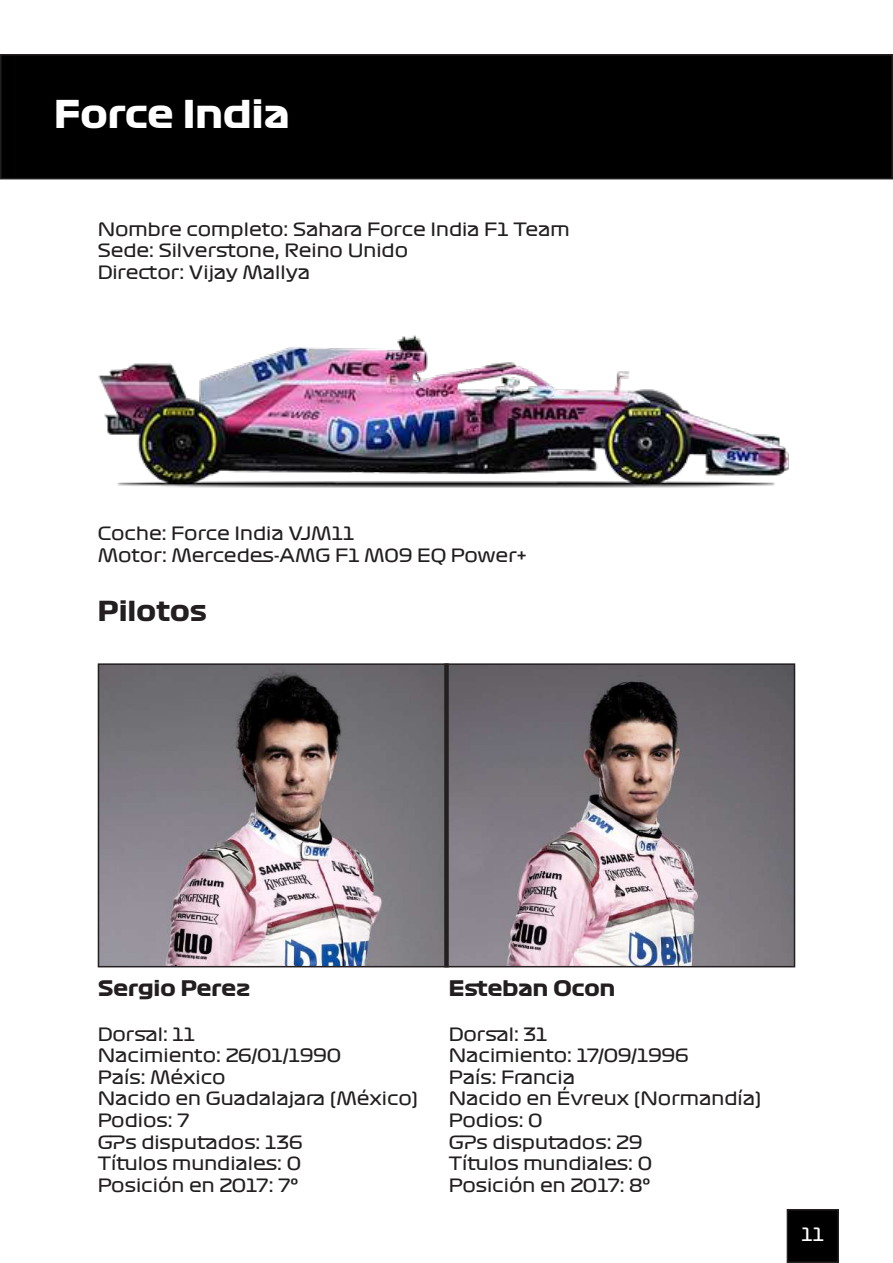
<style>
.page{position:relative;width:893px;height:1263px;background:#fff}
.page>*{position:absolute;margin:0;border:0;box-sizing:border-box;transform-origin:0 0}
.t1{font:37.5px "Formula 1 Display Bold";color:#fff}
.t2{font:27px "Formula 1 Display Bold";color:#231f20}
.t3{font:21px "Formula 1 Display Bold";color:#231f20}
.t4{font:18px/21.6px "Formula 1 Display Regular";color:#231f20}
.t5{font:18px "Formula 1 Display Regular";color:#fff}
</style>
<div class="page">
<div style="left:1px;top:55px;width:891px;height:124px;background:#000"></div>
<div style="left:0;top:54px;width:893px;height:125px;border:2px solid #231f20"></div>
<img style="left:98px;top:335px;width:691px;height:153px">
<img style="left:101px;top:666px;width:691px;height:298px">
<div style="left:98px;top:663px;width:348px;height:304px;border:2px solid #231f20"></div>
<div style="left:446px;top:663px;width:349px;height:304px;border:2px solid #231f20"></div>
<div style="left:444px;top:663px;width:5px;height:304px;background:#231f20"></div>
<div style="left:787px;top:1210px;width:51px;height:52px;background:#000"></div>
<div style="left:787px;top:1209px;width:52px;height:54px;border:2px solid #231f20"></div>
<h1 class="t1" style="left:54px;top:90px;width:237px">Force India</h1>
<p class="t4" style="left:98px;top:218px;width:474px">Nombre completo: Sahara Force India F1 Team<br>Sede: Silverstone, Reino Unido<br>Director: Vijay Mallya</p>
<p class="t4" style="left:98px;top:522px;width:431px">Coche: Force India VJM11<br>Motor: Mercedes-AMG F1 M09 EQ Power+</p>
<h2 class="t2" style="left:98px;top:594px;width:111px">Pilotos</h2>
<p class="t3" style="left:98px;top:974px;width:154px">Sergio Perez</p>
<p class="t3" style="left:449px;top:974px;width:168px">Esteban Ocon</p>
<p class="t4" style="left:98px;top:1022px;width:322px">Dorsal: 11<br>Nacimiento: 26/01/1990<br>País: México<br>Nacido en Guadalajara (México)<br>Podios: 7<br>GPs disputados: 136<br>Títulos mundiales: 0<br>Posición en 2017: 7º</p>
<p class="t4" style="left:449px;top:1022px;width:314px">Dorsal: 31<br>Nacimiento: 17/09/1996<br>País: Francia<br>Nacido en Évreux (Normandía)<br>Podios: 0<br>GPs disputados: 29<br>Títulos mundiales: 0<br>Posición en 2017: 8º</p>
<p class="t5" style="left:801px;top:1223px;width:24px">11</p>
</div>
